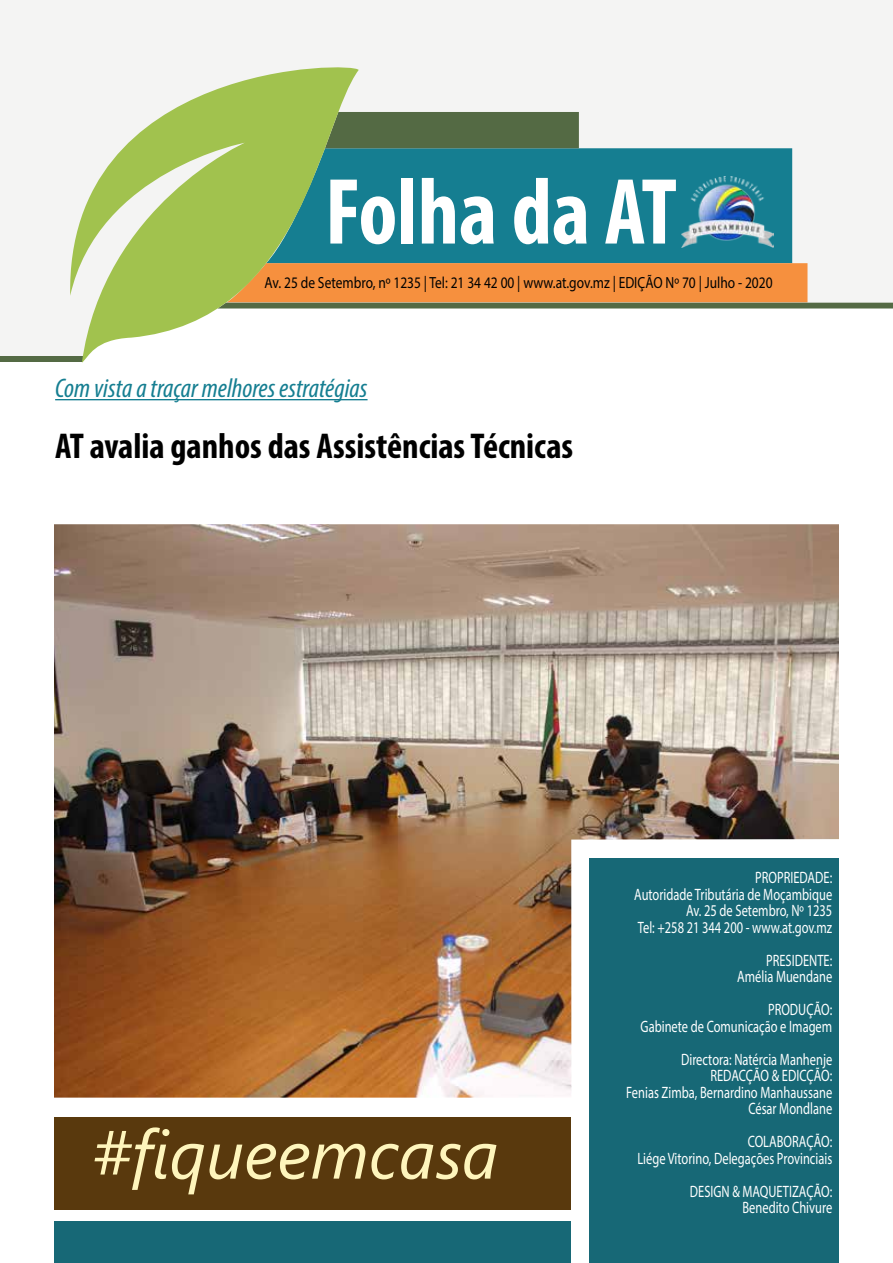
<style>
.page{position:relative;width:893px;height:1263px;background:#fff}
.page>*{position:absolute;margin:0;border:0;box-sizing:border-box;transform-origin:0 0}
.t1{font:700 condensed 94.8px "Myriad Pro";color:#fff;scale:.95 1}
.t2{font:italic 68.1px "Segoe UI";color:#fef5bc}
.t3{font:700 condensed 36px "Myriad Pro";color:#000}
.t4{font:italic condensed 27px "Myriad Pro";color:#157e91}
.t5{font:16.5px/16.5px "Myriad Pro";color:#fff;text-align:right;scale:.75 1}
.t6{font:16.2px "Myriad Pro";color:#000101;scale:.83 1}
</style>
<div class="page">
<div style="left:54px;top:1221px;width:785px;height:42px;background:#176876"></div>
<svg style="left:0;top:0;width:893px;height:356px;fill:#f4f4f3"></svg>
<div style="left:359px;top:148px;width:433px;height:115px;background:#157e91"></div>
<div style="left:359px;top:112px;width:220px;height:36px;background:#546a44"></div>
<svg style="left:359px;top:263px;width:534px;height:45px;background:#e29a59"></svg>
<div style="left:0;top:356px;width:82px;height:6px;background:#546a44"></div>
<svg style="left:66px;top:61px;width:293px;height:302px;fill:#a1c24e"></svg>
<img style="left:682px;top:177px;width:91px;height:71px">
<div style="left:571px;top:1215px;width:18px;height:48px;background:#fff"></div>
<hr style="left:55px;top:399px;width:313px;height:1px;background:#157e91">
<img style="left:54px;top:524px;width:785px;height:573px">
<div style="left:54px;top:1117px;width:517px;height:92px;background:#59390d"></div>
<div style="left:589px;top:858px;width:250px;height:405px;background:#176876"></div>
<h1 class="t1" style="left:325px;top:153px;width:372px">Folha da AT</h1>
<p class="t6" style="left:265px;top:272px;width:614px">Av. 25 de Setembro, nº 1235 | Tel: 21 34 42 00 | www.at.gov.mz | EDIÇÃO Nº 70 | Julho - 2020</p>
<h3 class="t4" style="left:55px;top:372px;width:314px">Com vista a traçar melhores estratégias</h3>
<h3 class="t3" style="left:55px;top:423px;width:520px">AT avalia ganhos das Assistências Técnicas</h3>
<h2 class="t2" style="left:91px;top:1107px;width:409px">#fiqueemcasa</h2>
<p class="t5" style="left:634px;top:869px;width:265px">PROPRIEDADE:<br>Autoridade Tributária de Moçambique<br>Av. 25 de Setembro, Nº 1235<br>Tel: +258 21 344 200 - www.at.gov.mz</p>
<p class="t5" style="left:737px;top:952px;width:128px">PRESIDENTE:<br>Amélia Muendane</p>
<p class="t5" style="left:640px;top:1001px;width:257px">PRODUÇÃO:<br>Gabinete de Comunicação e Imagem</p>
<p class="t5" style="left:626px;top:1051px;width:276px">Directora: Natércia Manhenje<br>REDACÇÃO &amp; EDICÇÃO:<br>Fenias Zimba, Bernardino Manhaussane<br>César Mondlane</p>
<p class="t5" style="left:637px;top:1133px;width:261px">COLABORAÇÃO:<br>Liége Vitorino, Delegações Provinciais</p>
<p class="t5" style="left:690px;top:1183px;width:191px">DESIGN &amp; MAQUETIZAÇÃO:<br>Benedito Chivure</p>
</div>
